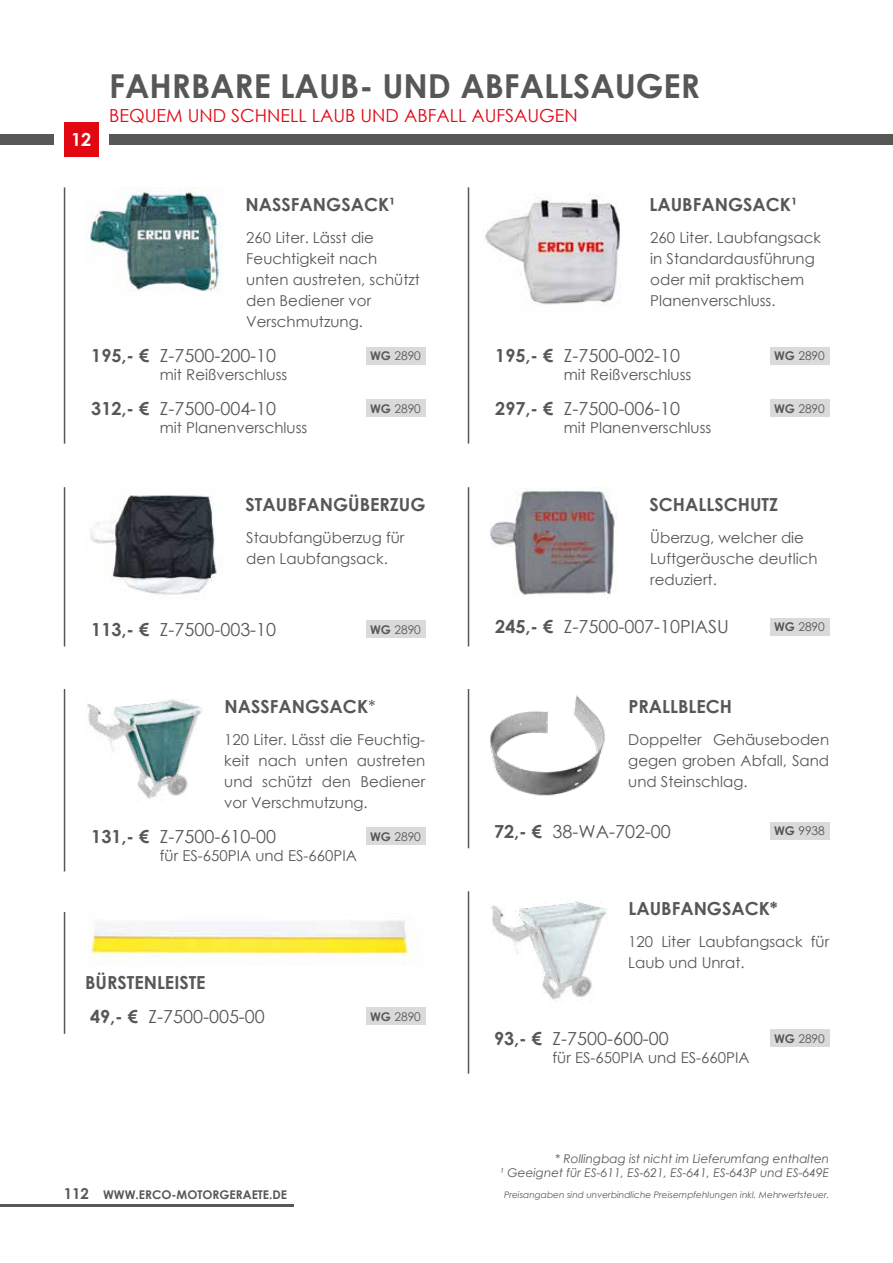
<style>
.page{position:relative;width:893px;height:1263px;background:#fff}
.page>*{position:absolute;margin:0;border:0;box-sizing:border-box;transform-origin:0 0}
.t1{font:700 33px "Century Gothic";color:#575756}
.t2{font:700 18px "Century Gothic";color:#575756}
.t3{font:18px "Century Gothic";color:#575756}
.t4{font:18px "Century Gothic";color:#e30613}
.t5{font:700 18px "Century Gothic";color:#fff}
.t6{font:15px/21px "Century Gothic";color:#575756}
.t7{font:italic 12px/14.4px "Century Gothic";color:#575756;text-align:right}
.t8{font:12px "Century Gothic";color:#575756}
.t9{font:700 12px "Century Gothic";color:#575756}
.t10{font:italic 9px "Century Gothic";color:#575756}
.s1{font-weight:700}
.s2{font-weight:400}
.s3{font-size:15px}
</style>
<div class="page">
<img style="left:85px;top:187px;width:137px;height:105px">
<img style="left:485px;top:193px;width:135px;height:112px">
<div style="left:109px;top:134px;width:784px;height:11px;background:#575756"></div>
<div style="left:0;top:134px;width:53px;height:11px;background:#575756"></div>
<div style="left:64px;top:122px;width:35px;height:35px;background:#e30613"></div>
<img style="left:490px;top:487px;width:127px;height:108px">
<img style="left:90px;top:495px;width:127px;height:100px">
<img style="left:490px;top:695px;width:115px;height:101px">
<img style="left:86px;top:699px;width:116px;height:102px">
<img style="left:491px;top:901px;width:116px;height:100px">
<hr style="left:0;top:1204px;width:294px;height:3px;background:#575756">
<img style="left:91px;top:921px;width:328px;height:44px">
<hr style="left:64px;top:187px;width:1px;height:257px;background:#575756">
<hr style="left:468px;top:487px;width:1px;height:159px;background:#575756">
<hr style="left:64px;top:487px;width:1px;height:159px;background:#575756">
<hr style="left:64px;top:689px;width:1px;height:182px;background:#575756">
<hr style="left:64px;top:912px;width:1px;height:122px;background:#575756">
<hr style="left:468px;top:891px;width:1px;height:183px;background:#575756">
<hr style="left:468px;top:689px;width:1px;height:159px;background:#575756">
<hr style="left:468px;top:187px;width:1px;height:257px;background:#575756">
<div style="left:366px;top:347px;width:59px;height:17px;background:#dadada"></div>
<div style="left:770px;top:618px;width:59px;height:18px;background:#dadada"></div>
<div style="left:366px;top:621px;width:59px;height:17px;background:#dadada"></div>
<div style="left:366px;top:827px;width:59px;height:18px;background:#dadada"></div>
<div style="left:366px;top:1008px;width:59px;height:17px;background:#dadada"></div>
<div style="left:770px;top:1029px;width:59px;height:18px;background:#dadada"></div>
<div style="left:770px;top:822px;width:59px;height:18px;background:#dadada"></div>
<div style="left:770px;top:347px;width:59px;height:17px;background:#dadada"></div>
<div style="left:366px;top:400px;width:59px;height:17px;background:#dadada"></div>
<div style="left:770px;top:400px;width:59px;height:17px;background:#dadada"></div>
<p class="t5" style="left:71px;top:126px;width:22px">12</p>
<h1 class="t1" style="left:109px;top:61px;width:592px">FAHRBARE LAUB- UND ABFALLSAUGER</h1>
<p class="t4" style="left:109px;top:103px;width:470px">BEQUEM UND SCHNELL LAUB UND ABFALL AUFSAUGEN</p>
<p class="t2" style="left:246px;top:191px;width:151px">NASSFANGSACK¹</p>
<p class="t6" style="left:246px;top:227px;width:175px">260 Liter. Lässt die<br>Feuchtigkeit nach unten austreten, schützt den Bediener vor<br>Verschmutzung.</p>
<p class="t2" style="left:649px;top:191px;width:149px">LAUBFANGSACK¹</p>
<p class="t6" style="left:650px;top:227px;width:172px">260 Liter. Laubfangsack in Standardausführung oder mit praktischem<br>Planenverschluss.</p>
<p class="t2" style="left:91px;top:342px;width:59px">195,- €</p>
<p class="t3" style="left:160px;top:343px;width:118px">Z-7500-200-10</p>
<p class="t6" style="left:160px;top:364px;width:129px">mit Reißverschluss</p>
<p class="t8" style="left:370px;top:347px;width:52px"><span class="s1">WG</span> 2890</p>
<p class="t2" style="left:495px;top:342px;width:59px">195,- €</p>
<p class="t3" style="left:564px;top:343px;width:118px">Z-7500-002-10</p>
<p class="t6" style="left:564px;top:364px;width:129px">mit Reißverschluss</p>
<p class="t8" style="left:774px;top:347px;width:52px"><span class="s1">WG</span> 2890</p>
<p class="t3" style="left:160px;top:396px;width:118px">Z-7500-004-10</p>
<p class="t6" style="left:160px;top:417px;width:149px">mit Planenverschluss</p>
<p class="t3" style="left:564px;top:396px;width:118px">Z-7500-006-10</p>
<p class="t6" style="left:564px;top:417px;width:149px">mit Planenverschluss</p>
<p class="t2" style="left:91px;top:395px;width:59px">312,- €</p>
<p class="t2" style="left:495px;top:395px;width:59px">297,- €</p>
<p class="t8" style="left:370px;top:400px;width:52px"><span class="s1">WG</span> 2890</p>
<p class="t8" style="left:774px;top:400px;width:52px"><span class="s1">WG</span> 2890</p>
<p class="t2" style="left:246px;top:490px;width:181px">STAUBFANGÜBERZUG</p>
<p class="t2" style="left:649px;top:490px;width:130px">SCHALLSCHUTZ</p>
<p class="t6" style="left:246px;top:527px;width:160px">Staubfangüberzug für den Laubfangsack.</p>
<p class="t6" style="left:650px;top:527px;width:169px">Überzug, welcher die<br>Luftgeräusche deutlich reduziert.</p>
<p class="t2" style="left:91px;top:616px;width:59px">113,- €</p>
<p class="t2" style="left:495px;top:612px;width:59px">245,- €</p>
<p class="t3" style="left:160px;top:617px;width:118px">Z-7500-003-10</p>
<p class="t3" style="left:564px;top:614px;width:167px">Z-7500-007-10PIASU</p>
<p class="t8" style="left:370px;top:621px;width:52px"><span class="s1">WG</span> 2890</p>
<p class="t8" style="left:774px;top:619px;width:52px"><span class="s1">WG</span> 2890</p>
<p class="t2" style="left:224px;top:692px;width:153px">NASSFANGSACK<span class="s2">*</span></p>
<p class="t2" style="left:91px;top:823px;width:59px">131,- €</p>
<p class="t6" style="left:224px;top:729px;width:202px;text-align:justify">120 Liter. Lässt die Feuchtig&shy;keit nach unten austreten und schützt den Bediener vor Verschmutzung.</p>
<p class="t3" style="left:160px;top:824px;width:118px">Z-7500-610-00</p>
<p class="t6" style="left:160px;top:845px;width:198px">für ES-650PIA und ES-660PIA</p>
<p class="t8" style="left:370px;top:828px;width:52px"><span class="s1">WG</span> 2890</p>
<p class="t2" style="left:85px;top:968px;width:122px">BÜRSTENLEISTE</p>
<p class="t2" style="left:90px;top:1003px;width:49px">49,- €</p>
<p class="t3" style="left:149px;top:1004px;width:118px">Z-7500-005-00</p>
<p class="t9" style="left:64px;top:1186px;width:225px"><span class="s3">112</span> WWW.ERCO-MOTORGERAETE.DE</p>
<p class="t8" style="left:370px;top:1008px;width:52px"><span class="s1">WG</span> 2890</p>
<p class="t2" style="left:628px;top:692px;width:105px">PRALLBLECH</p>
<p class="t6" style="left:628px;top:729px;width:202px;text-align:justify">Doppelter Gehäuseboden gegen groben Abfall, Sand und Steinschlag.</p>
<p class="t2" style="left:494px;top:817px;width:49px">72,- €</p>
<p class="t3" style="left:553px;top:818px;width:120px">38-WA-702-00</p>
<p class="t8" style="left:774px;top:823px;width:52px"><span class="s1">WG</span> 9938</p>
<p class="t2" style="left:628px;top:894px;width:151px">LAUBFANGSACK*</p>
<p class="t6" style="left:628px;top:931px;width:202px">120 Liter Laubfangsack für<br>Laub und Unrat.</p>
<p class="t2" style="left:494px;top:1025px;width:49px">93,- €</p>
<p class="t3" style="left:553px;top:1026px;width:118px">Z-7500-600-00</p>
<p class="t6" style="left:553px;top:1047px;width:198px">für ES-650PIA und ES-660PIA</p>
<p class="t8" style="left:774px;top:1030px;width:52px"><span class="s1">WG</span> 2890</p>
<p class="t7" style="left:500px;top:1151px;width:331px">* Rollingbag ist nicht im Lieferumfang enthalten<br>¹ Geeignet für ES-611, ES-621, ES-641, ES-643P und ES-649E</p>
<p class="t10" style="left:504px;top:1188px;width:327px">Preisangaben sind unverbindliche Preisempfehlungen inkl. Mehrwertsteuer.</p>
</div>
